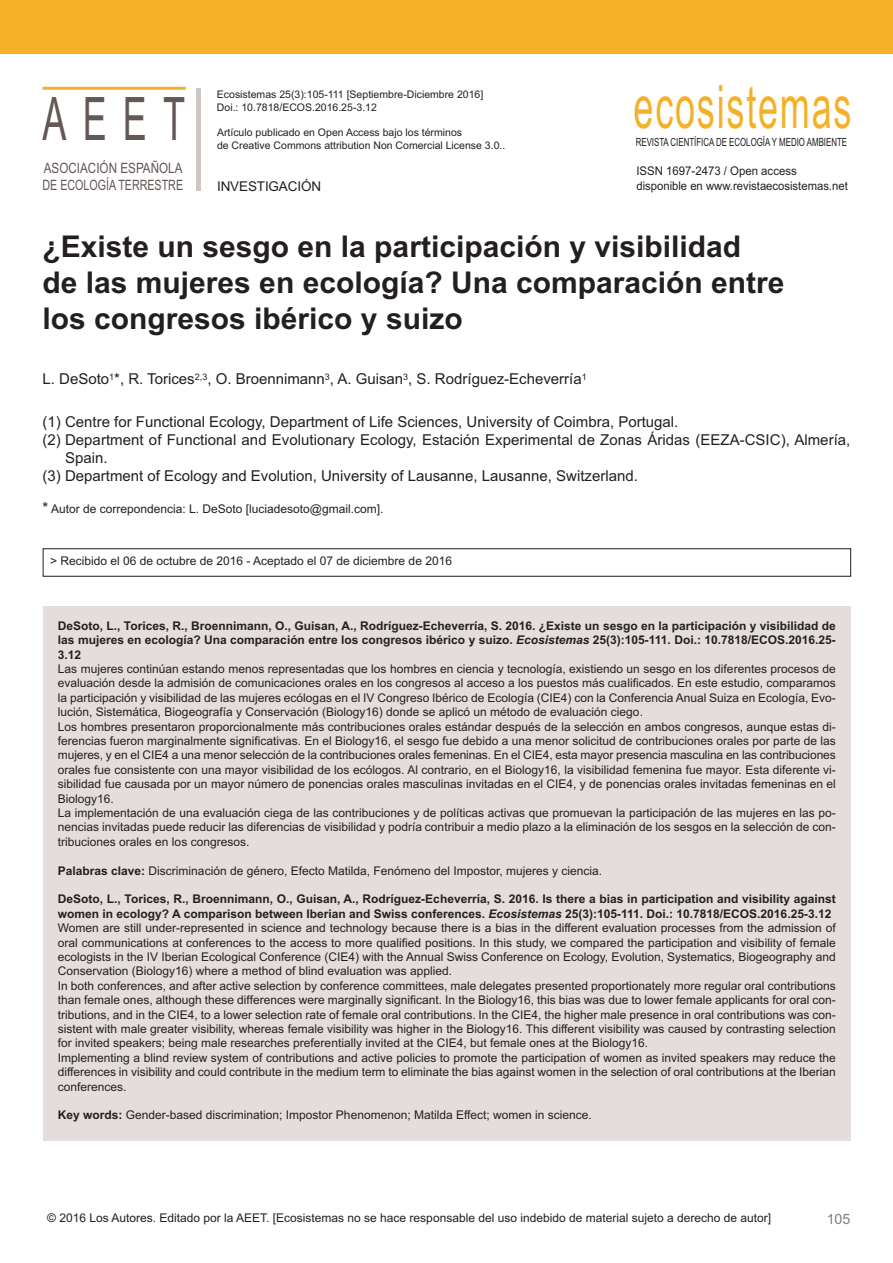
<style>
.page{position:relative;width:893px;height:1263px;background:#fff}
.page>*{position:absolute;margin:0;border:0;box-sizing:border-box;transform-origin:0 0}
.t1{font:60px "Arial";letter-spacing:.05em;color:#f4b027;scale:.6 1}
.t2{font:60px "Arial";color:#645755;scale:.6 1}
.t3{font:700 30px/36px "Arial";color:#231f20}
.t4{font:15px "Arial";color:#231f20}
.t5{font:14.25px/17.1px "Arial";color:#645755;scale:.82 1}
.t6{font:14.25px "Arial";color:#817f7d}
.t7{font:13.5px "Arial";letter-spacing:-.01em;color:#231f20}
.t8{font:12px/14.4px "Arial";color:#231f20}
.t9{font:700 12px/14.4px "Arial";color:#231f20;text-align:justify}
.t10{font:12px/14.4px "Arial";color:#231f20;scale:.95 1}
.t11{font:11.25px "Arial";color:#231f20;scale:.7 1}
.t12{font:10.5px/12.8px "Arial";color:#231f20}
.s1{font-size:15px}
.s2{font-style:italic}
.s3{font-weight:700}
.s4{font-weight:700;font-style:italic}
</style>
<div class="page">
<hr style="left:43px;top:87px;width:143px;height:3px;background:#f4b027">
<div style="left:196px;top:88px;width:5px;height:102px;background:#cdc6c3"></div>
<div style="left:0;top:0;width:893px;height:54px;background:#f4b027"></div>
<div style="left:43px;top:606px;width:808px;height:535px;background:#e3dedc"></div>
<h1 class="t2" style="left:42px;top:84px;width:239px">AEET</h1>
<p class="t5" style="left:43px;top:159px;width:173px">ASOCIACIÓN ESPAÑOLA<br>DE ECOLOGÍA TERRESTRE</p>
<p class="t12" style="left:217px;top:88px;width:268px">Ecosistemas 25(3):105-111 [Septiembre-Diciembre 2016]<br>Doi.: 10.7818/ECOS.2016.25-3.12</p>
<p class="t12" style="left:217px;top:126px;width:290px">Artículo publicado en Open Access bajo los términos<br>de Creative Commons attribution Non Comercial License 3.0..</p>
<p class="t7" style="left:217px;top:179px;width:106px">INVESTIGACIÓN</p>
<h1 class="t1" style="left:633px;top:72px;width:365px">ecosistemas</h1>
<p class="t11" style="left:636px;top:135px;width:303px">REVISTA CIENTÍFICA DE ECOLOGÍA Y MEDIO AMBIENTE</p>
<p class="t10" style="left:636px;top:164px;width:224px">ISSN 1697-2473 / Open access disponible en www.revistaecosistemas.net</p>
<h2 class="t3" style="left:43px;top:229px;width:743px">¿Existe un sesgo en la participación y visibilidad<br>de las mujeres en ecología? Una comparación entre los congresos ibérico y suizo</h2>
<p class="t4" style="left:43px;top:370px;width:546px">L. DeSoto<sup>1</sup>*, R. Torices<sup>2,3</sup>, O. Broennimann<sup>3</sup>, A. Guisan<sup>3</sup>, S. Rodríguez-Echeverría<sup>1</sup></p>
<p class="t4" style="left:43px;top:413px;width:637px">(1) Centre for Functional Ecology, Department of Life Sciences, University of Coimbra, Portugal.</p>
<p class="t4" style="left:43px;top:431px;width:809px">(2) Department of Functional and Evolutionary Ecology, Estación Experimental de Zonas Áridas (EEZA-CSIC), Almería,</p>
<p class="t4" style="left:65px;top:449px;width:44px">Spain.</p>
<p class="t4" style="left:43px;top:467px;width:597px">(3) Department of Ecology and Evolution, University of Lausanne, Lausanne, Switzerland.</p>
<p class="t8" style="left:43px;top:502px;width:342px"><span class="s1">*</span> Autor de correpondencia: L. DeSoto [luciadesoto@gmail.com].</p>
<p class="t8" style="left:50px;top:553px;width:403px">&gt; Recibido el 06 de octubre de 2016 - Aceptado el 07 de diciembre de 2016</p>
<p class="t9" style="left:58px;top:618px;width:779px">DeSoto, L., Torices, R., Broennimann, O., Guisan, A., Rodríguez-Echeverría, S. 2016. ¿Existe un sesgo en la participación y visibilidad de las mujeres en ecología? Una comparación entre los congresos ibérico y suizo. <span class="s2">Ecosistemas</span> 25(3):105-111. Doi.: 10.7818/ECOS.2016.25- 3.12</p>
<p class="t8" style="left:58px;top:662px;width:779px">Las mujeres continúan estando menos representadas que los hombres en ciencia y tecnología, existiendo un sesgo en los diferentes procesos de evaluación desde la admisión de comunicaciones orales en los congresos al acceso a los puestos más cualificados. En este estudio, comparamos la participación y visibilidad de las mujeres ecólogas en el IV Congreso Ibérico de Ecología (CIE4) con la Conferencia Anual Suiza en Ecología, Evo&shy;lución, Sistemática, Biogeografía y Conservación (Biology16) donde se aplicó un método de evaluación ciego.<br>Los hombres presentaron proporcionalmente más contribuciones orales estándar después de la selección en ambos congresos, aunque estas di&shy;ferencias fueron marginalmente significativas. En el Biology16, el sesgo fue debido a una menor solicitud de contribuciones orales por parte de las mujeres, y en el CIE4 a una menor selección de la contribuciones orales femeninas. En el CIE4, esta mayor presencia masculina en las contribuciones orales fue consistente con una mayor visibilidad de los ecólogos. Al contrario, en el Biology16, la visibilidad femenina fue mayor. Esta diferente vi&shy;sibilidad fue causada por un mayor número de ponencias orales masculinas invitadas en el CIE4, y de ponencias orales invitadas femeninas en el Biology16.<br>La implementación de una evaluación ciega de las contribuciones y de políticas activas que promuevan la participación de las mujeres en las po&shy;nencias invitadas puede reducir las diferencias de visibilidad y podría contribuir a medio plazo a la eliminación de los sesgos en la selección de con&shy;tribuciones orales en los congresos.</p>
<p class="t8" style="left:58px;top:863px;width:546px"><span class="s3">Palabras clave:</span> Discriminación de género, Efecto Matilda, Fenómeno del Impostor, mujeres y ciencia.</p>
<p class="t8" style="left:58px;top:892px;width:779px"><span class="s3">DeSoto, L., Torices, R., Broennimann, O., Guisan, A., Rodríguez-Echeverría, S. 2016. Is there a bias in participation and visibility against women in ecology? A comparison between Iberian and Swiss conferences.</span> <span class="s4">Ecosistemas</span> <span class="s3">25(3):105-111. Doi.: 10.7818/ECOS.2016.25-3.12<br></span>Women are still under-represented in science and technology because there is a bias in the different evaluation processes from the admission of oral communications at conferences to the access to more qualified positions. In this study, we compared the participation and visibility of female ecologists in the IV Iberian Ecological Conference (CIE4) with the Annual Swiss Conference on Ecology, Evolution, Systematics, Biogeography and Conservation (Biology16) where a method of blind evaluation was applied.<br>In both conferences, and after active selection by conference committees, male delegates presented proportionately more regular oral contributions than female ones, although these differences were marginally significant. In the Biology16, this bias was due to lower female applicants for oral con&shy;tributions, and in the CIE4, to a lower selection rate of female oral contributions. In the CIE4, the higher male presence in oral contributions was con&shy;sistent with male greater visibility, whereas female visibility was higher in the Biology16. This different visibility was caused by contrasting selection for invited speakers; being male researches preferentially invited at the CIE4, but female ones at the Biology16.<br>Implementing a blind review system of contributions and active policies to promote the participation of women as invited speakers may reduce the differences in visibility and could contribute in the medium term to eliminate the bias against women in the selection of oral contributions at the Iberian conferences.</p>
<p class="t8" style="left:58px;top:1108px;width:536px"><span class="s3">Key words:</span> Gender-based discrimination; Impostor Phenomenon; Matilda Effect; women in science.</p>
<p class="t8" style="left:47px;top:1210px;width:725px">© 2016 Los Autores. Editado por la AEET. [Ecosistemas no se hace responsable del uso indebido de material sujeto a derecho de autor]</p>
<p class="t6" style="left:827px;top:1210px;width:25px">105</p>
</div>
